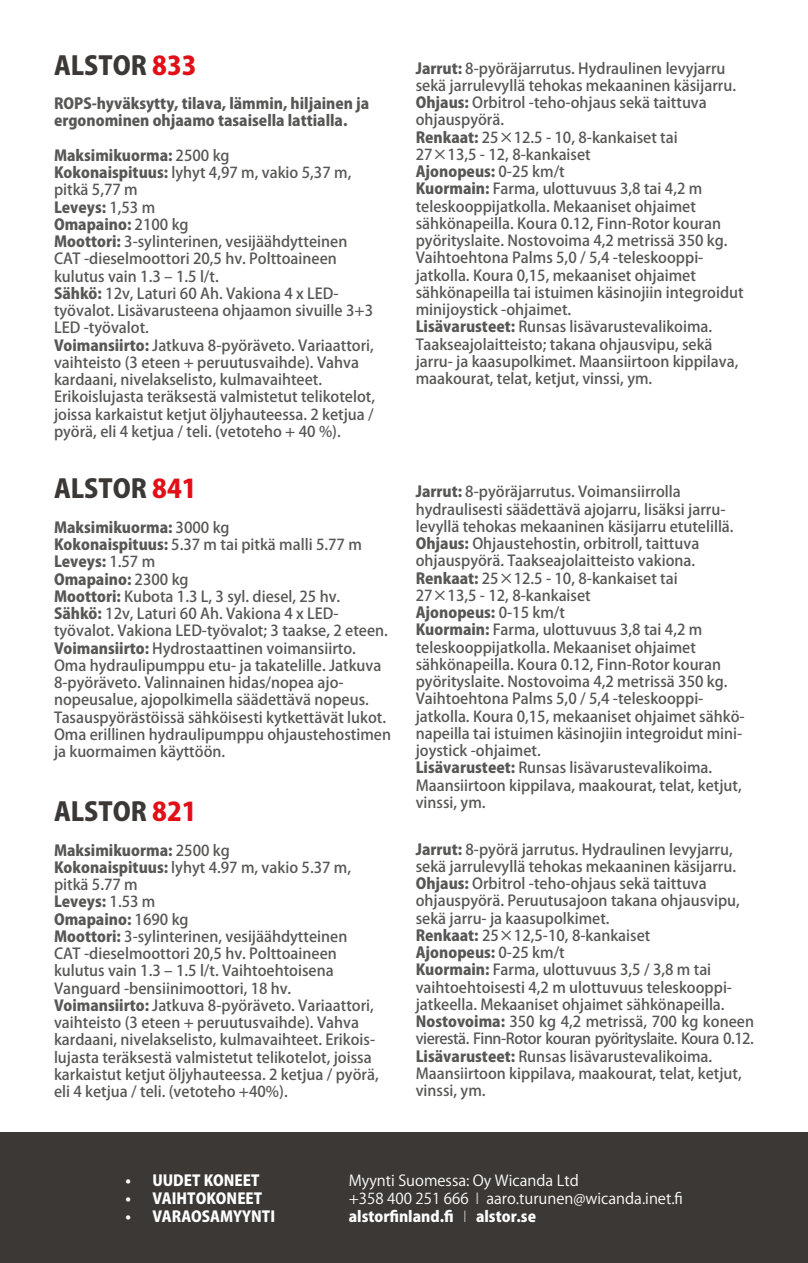
<style>
.page{position:relative;width:808px;height:1263px;background:#fff}
.page>*{position:absolute;margin:0;border:0;box-sizing:border-box;transform-origin:0 0}
.t1{font:800 25.5px "Koz Go Pr 6 N";color:#3c3835}
.t2{font:500 15px/17.2px "Koz Go Pr 6 N";color:#575756}
.t3{font:15px/18px "Koz Go Pr 6 N";color:#fff}
.t4{font:800 15px/17.2px "Koz Go Pr 6 N";color:#575756}
.t5{font:800 15px "Koz Go Pr 6 N";color:#fff}
.s1{color:#e30f18}
.s2{font-weight:800}
.s3{color:#c6c6c6}
.s4{font-weight:300;color:#c6c6c6}
</style>
<div class="page">
<div style="left:0;top:1133px;width:808px;height:130px;background:#3c3835"></div>
<h1 class="t1" style="left:54px;top:51px;width:144px">ALSTOR <span class="s1">833</span></h1>
<p class="t4" style="left:54px;top:95px;width:317px">ROPS-hyväksytty, tilava, lämmin, hiljainen ja ergonominen ohjaamo tasaisella lattialla.</p>
<p class="t2" style="left:54px;top:147px;width:323px"><span class="s2">Maksimikuorma:</span> 2500 kg<br><span class="s2">Kokonaispituus:</span> lyhyt 4,97 m, vakio 5,37 m, pitkä 5,77 m<br><span class="s2">Leveys:</span> 1,53 m<br><span class="s2">Omapaino:</span> 2100 kg<br><span class="s2">Moottori:</span> 3-sylinterinen, vesijäähdytteinen CAT -dieselmoottori 20,5 hv. Polttoaineen kulutus vain 1.3 – 1.5 l/t.<br><span class="s2">Sähkö:</span> 12v, Laturi 60 Ah. Vakiona 4 x LED&shy;työvalot. Lisävarusteena ohjaamon sivuille 3+3<br>LED -työvalot.<br><span class="s2">Voimansiirto:</span> Jatkuva 8-pyöräveto. Variaattori, vaihteisto (3 eteen + peruutusvaihde). Vahva kardaani, nivelakselisto, kulmavaihteet.<br>Erikoislujasta teräksestä valmistetut telikotelot, joissa karkaistut ketjut öljyhauteessa. 2 ketjua / pyörä, eli 4 ketjua / teli. (vetoteho + 40 %).</p>
<p class="t2" style="left:416px;top:60px;width:329px"><span class="s2">Jarrut:</span> 8-pyöräjarrutus. Hydraulinen levyjarru sekä jarrulevyllä tehokas mekaaninen käsijarru.<br><span class="s2">Ohjaus:</span> Orbitrol -teho-ohjaus sekä taittuva ohjauspyörä.<br><span class="s2">Renkaat:</span> 25×12.5 - 10, 8-kankaiset tai<br>27×13,5 - 12, 8-kankaiset<br><span class="s2">Ajonopeus:</span> 0-25 km/t<br><span class="s2">Kuormain:</span> Farma, ulottuvuus 3,8 tai 4,2 m teleskooppijatkolla. Mekaaniset ohjaimet sähkönapeilla. Koura 0.12, Finn-Rotor kouran pyörityslaite. Nostovoima 4,2 metrissä 350 kg.<br>Vaihtoehtona Palms 5,0 / 5,4 -teleskooppi&shy;jatkolla. Koura 0,15, mekaaniset ohjaimet sähkönapeilla tai istuimen käsinojiin integroidut minijoystick -ohjaimet.<br><span class="s2">Lisävarusteet:</span> Runsas lisävarustevalikoima.<br>Taakseajolaitteisto; takana ohjausvipu, sekä jarru- ja kaasupolkimet. Maansiirtoon kippilava, maakourat, telat, ketjut, vinssi, ym.</p>
<h1 class="t1" style="left:54px;top:475px;width:144px">ALSTOR <span class="s1">841</span></h1>
<p class="t2" style="left:54px;top:519px;width:339px"><span class="s2">Maksimikuorma:</span> 3000 kg<br><span class="s2">Kokonaispituus:</span> 5.37 m tai pitkä malli 5.77 m <span class="s2">Leveys:</span> 1.57 m<br><span class="s2">Omapaino:</span> 2300 kg<br><span class="s2">Moottori:</span> Kubota 1.3 L, 3 syl. diesel, 25 hv.<br><span class="s2">Sähkö:</span> 12v, Laturi 60 Ah. Vakiona 4 x LED&shy;työvalot. Vakiona LED-työvalot; 3 taakse, 2 eteen.<br><span class="s2">Voimansiirto:</span> Hydrostaattinen voimansiirto.<br>Oma hydraulipumppu etu- ja takatelille. Jatkuva 8-pyöräveto. Valinnainen hidas/nopea ajo&shy;nopeusalue, ajopolkimella säädettävä nopeus.<br>Tasauspyörästöissä sähköisesti kytkettävät lukot.<br>Oma erillinen hydraulipumppu ohjaustehostimen ja kuormaimen käyttöön.</p>
<p class="t2" style="left:416px;top:484px;width:330px"><span class="s2">Jarrut:</span> 8-pyöräjarrutus. Voimansiirrolla hydraulisesti säädettävä ajojarru, lisäksi jarru&shy;levyllä tehokas mekaaninen käsijarru etutelillä.<br><span class="s2">Ohjaus:</span> Ohjaustehostin, orbitroll, taittuva ohjauspyörä. Taakseajolaitteisto vakiona.<br><span class="s2">Renkaat:</span> 25×12.5 - 10, 8-kankaiset tai<br>27×13,5 - 12, 8-kankaiset<br><span class="s2">Ajonopeus:</span> 0-15 km/t<br><span class="s2">Kuormain:</span> Farma, ulottuvuus 3,8 tai 4,2 m teleskooppijatkolla. Mekaaniset ohjaimet sähkönapeilla. Koura 0.12, Finn-Rotor kouran pyörityslaite. Nostovoima 4,2 metrissä 350 kg.<br>Vaihtoehtona Palms 5,0 / 5,4 -teleskooppi&shy;jatkolla. Koura 0,15, mekaaniset ohjaimet sähkö&shy;napeilla tai istuimen käsinojiin integroidut mini&shy;joystick -ohjaimet.<br><span class="s2">Lisävarusteet:</span> Runsas lisävarustevalikoima.<br>Maansiirtoon kippilava, maakourat, telat, ketjut, vinssi, ym.</p>
<h1 class="t1" style="left:54px;top:797px;width:144px">ALSTOR <span class="s1">821</span></h1>
<p class="t2" style="left:54px;top:842px;width:326px"><span class="s2">Maksimikuorma:</span> 2500 kg<br><span class="s2">Kokonaispituus:</span> lyhyt 4.97 m, vakio 5.37 m, pitkä 5.77 m<br><span class="s2">Leveys:</span> 1.53 m<br><span class="s2">Omapaino:</span> 1690 kg<br><span class="s2">Moottori:</span> 3-sylinterinen, vesijäähdytteinen<br>CAT -dieselmoottori 20,5 hv. Polttoaineen kulutus vain 1.3 – 1.5 l/t. Vaihtoehtoisena Vanguard -bensiinimoottori, 18 hv.<br><span class="s2">Voimansiirto:</span> Jatkuva 8-pyöräveto. Variaattori, vaihteisto (3 eteen + peruutusvaihde). Vahva kardaani, nivelakselisto, kulmavaihteet. Erikois&shy;lujasta teräksestä valmistetut telikotelot, joissa karkaistut ketjut öljyhauteessa. 2 ketjua / pyörä, eli 4 ketjua / teli. (vetoteho +40%).</p>
<p class="t2" style="left:416px;top:841px;width:340px"><span class="s2">Jarrut:</span> 8-pyörä jarrutus. Hydraulinen levyjarru, sekä jarrulevyllä tehokas mekaaninen käsijarru.<br><span class="s2">Ohjaus:</span> Orbitrol -teho-ohjaus sekä taittuva ohjauspyörä. Peruutusajoon takana ohjausvipu, sekä jarru- ja kaasupolkimet.<br><span class="s2">Renkaat:</span> 25×12,5-10, 8-kankaiset<br><span class="s2">Ajonopeus:</span> 0-25 km/t<br><span class="s2">Kuormain:</span> Farma, ulottuvuus 3,5 / 3,8 m tai vaihtoehtoisesti 4,2 m ulottuvuus teleskooppi&shy;jatkeella. Mekaaniset ohjaimet sähkönapeilla.<br><span class="s2">Nostovoima:</span> 350 kg 4,2 metrissä, 700 kg koneen vierestä. Finn-Rotor kouran pyörityslaite. Koura 0.12.<br><span class="s2">Lisävarusteet:</span> Runsas lisävarustevalikoima.<br>Maansiirtoon kippilava, maakourat, telat, ketjut, vinssi, ym.</p>
<p class="t5" style="left:125px;top:1172px;width:136px">• UUDET KONEET</p>
<p class="t5" style="left:125px;top:1190px;width:138px">• VAIHTOKONEET</p>
<p class="t5" style="left:125px;top:1208px;width:151px">• VARAOSAMYYNTI</p>
<p class="t3" style="left:349px;top:1172px;width:336px">Myynti Suomessa: Oy Wicanda Ltd<br>+358 400 251 666 <span class="s3">I</span> aaro.turunen@wicanda.inet.fi <span class="s2">alstorfinland.fi</span> <span class="s4">I</span> <span class="s2">alstor.se</span></p>
</div>
